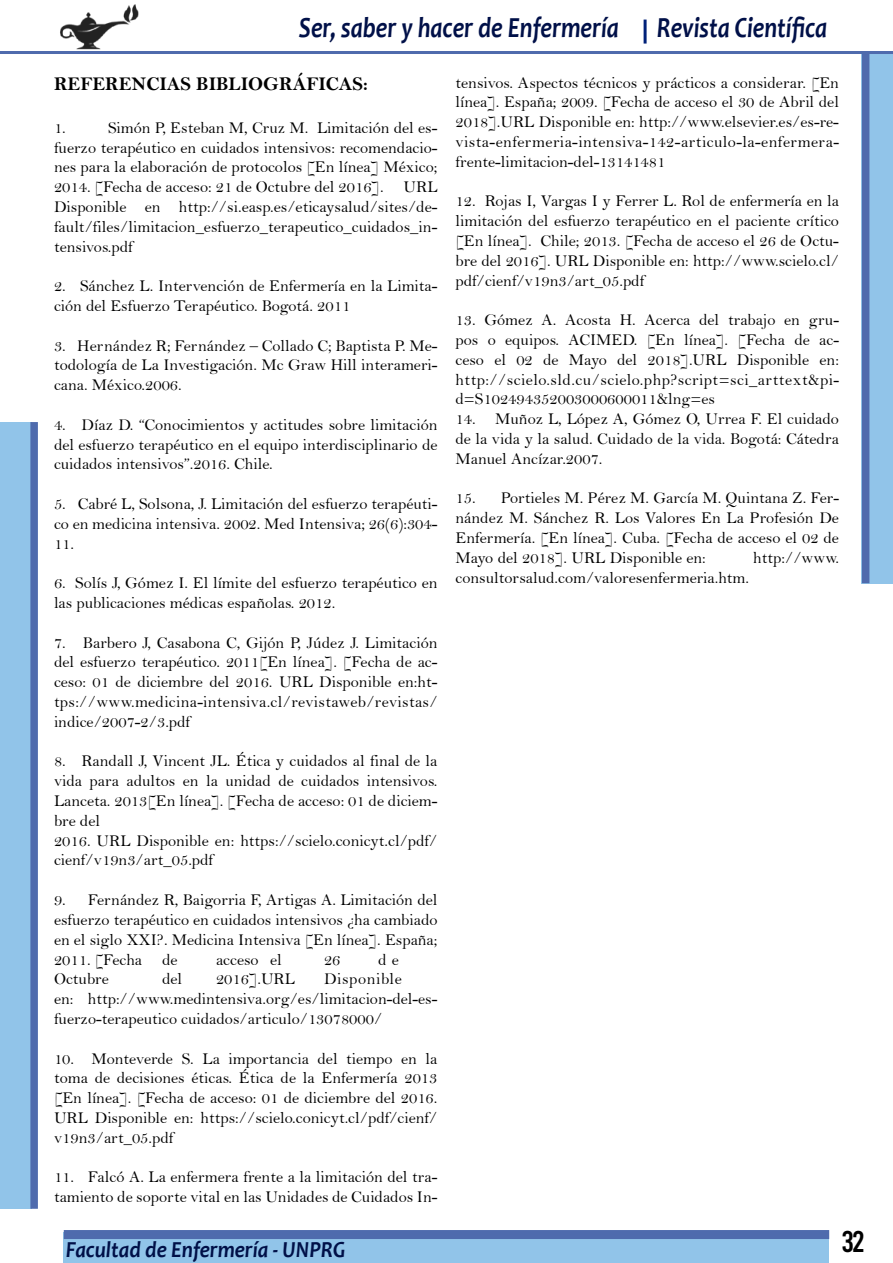
<style>
.page{position:relative;width:893px;height:1263px;background:#fff}
.page>*{position:absolute;margin:0;border:0;box-sizing:border-box;transform-origin:0 0}
.t1{font:30px "Bebas";color:#000}
.t2{font:italic 700 29.25px "Candara";color:#001048;scale:.82 1}
.t3{font:italic 700 23.1px "Candara";color:#001048;scale:.91 1}
.t4{font:19.5px "Bell MT Bold";color:#000}
.t5{font:16.5px/19.8px "Bell";color:#000;text-align:justify}
</style>
<div class="page">
<div style="left:862px;top:52px;width:31px;height:531px;background:#91c4e9"></div>
<hr style="left:0;top:51px;width:893px;height:3px;background:#4f6bad">
<div style="left:862px;top:52px;width:7px;height:531px;background:#4f6bad"></div>
<hr style="left:644px;top:20px;width:3px;height:24px;background:#002179">
<img style="left:60px;top:4px;width:79px;height:46px">
<div style="left:64px;top:1232px;width:765px;height:31px;background:#91c4e9"></div>
<div style="left:0;top:422px;width:31px;height:787px;background:#91c4e9"></div>
<div style="left:30px;top:422px;width:8px;height:787px;background:#4f6bad"></div>
<div style="left:64px;top:1230px;width:765px;height:9px;background:#4f6bad"></div>
<hr style="left:892px;top:422px;width:1px;height:787px;background:#91c4e9">
<h2 class="t2" style="left:299px;top:9px;width:392px">Ser, saber y hacer de Enfermería</h2>
<h2 class="t2" style="left:657px;top:9px;width:209px">Revista Científica</h2>
<p class="t4" style="left:54px;top:72px;width:315px">REFERENCIAS BIBLIOGRÁFICAS:</p>
<p class="t5" style="left:54px;top:118px;width:13px">1.</p>
<p class="t5" style="left:54px;top:118px;width:385px;text-indent:54px">Simón P, Esteban M, Cruz M. Limitación del es&shy;fuerzo terapéutico en cuidados intensivos: recomendacio&shy;nes para la elaboración de protocolos [En línea] México; 2014. [Fecha de acceso: 21 de Octubre del 2016]. URL Disponible en http://si.easp.es/eticaysalud/sites/de&shy;fault/files/limitacion_esfuerzo_terapeutico_cuidados_in&shy;tensivos.pdf</p>
<p class="t5" style="left:54px;top:276px;width:385px">2. Sánchez L. Intervención de Enfermería en la Limita&shy;ción del Esfuerzo Terapéutico. Bogotá. 2011</p>
<p class="t5" style="left:54px;top:335px;width:385px">3. Hernández R; Fernández – Collado C; Baptista P. Me&shy;todología de La Investigación. Mc Graw Hill interameri&shy;cana. México.2006.</p>
<p class="t5" style="left:54px;top:415px;width:385px">4. Díaz D. “Conocimientos y actitudes sobre limitación del esfuerzo terapéutico en el equipo interdisciplinario de cuidados intensivos”.2016. Chile.</p>
<p class="t5" style="left:54px;top:494px;width:385px">5. Cabré L, Solsona, J. Limitación del esfuerzo terapéuti&shy;co en medicina intensiva. 2002. Med Intensiva; 26(6):304- 11.</p>
<p class="t5" style="left:54px;top:573px;width:385px">6. Solís J, Gómez I. El límite del esfuerzo terapéutico en las publicaciones médicas españolas. 2012.</p>
<p class="t5" style="left:54px;top:632px;width:385px">7. Barbero J, Casabona C, Gijón P, Júdez J. Limitación del esfuerzo terapéutico. 2011[En línea]. [Fecha de ac&shy;ceso: 01 de diciembre del 2016. URL Disponible en:ht&shy;tps://www.medicina-intensiva.cl/revistaweb/revistas/ indice/2007-2/3.pdf</p>
<p class="t5" style="left:54px;top:751px;width:385px;text-align:left">8. Randall J, Vincent JL. Ética y cuidados al final de la vida para adultos en la unidad de cuidados intensivos.<br>Lanceta. 2013[En línea]. [Fecha de acceso: 01 de diciem&shy;bre del<br>2016. URL Disponible en: https://scielo.conicyt.cl/pdf/ cienf/v19n3/art_05.pdf</p>
<p class="t5" style="left:54px;top:890px;width:385px">9. Fernández R, Baigorria F, Artigas A. Limitación del esfuerzo terapéutico en cuidados intensivos ¿ha cambiado en el siglo XXI?. Medicina Intensiva [En línea]. España; 2011. [Fecha de</p>
<p class="t5" style="left:216px;top:949px;width:67px">acceso el</p>
<p class="t5" style="left:324px;top:949px;width:18px">26</p>
<p class="t5" style="left:378px;top:949px;width:22px">d e</p>
<p class="t5" style="left:54px;top:969px;width:385px;text-align:left;text-indent:270px">Disponible<br>en: http://www.medintensiva.org/es/limitacion-del-es&shy;fuerzo-terapeutico cuidados/articulo/13078000/</p>
<p class="t5" style="left:54px;top:1048px;width:385px">10. Monteverde S. La importancia del tiempo en la toma de decisiones éticas. Ética de la Enfermería 2013 [En línea]. [Fecha de acceso: 01 de diciembre del 2016.<br>URL Disponible en: https://scielo.conicyt.cl/pdf/cienf/ v19n3/art_05.pdf</p>
<p class="t5" style="left:54px;top:1167px;width:385px">11. Falcó A. La enfermera frente a la limitación del tra&shy;tamiento de soporte vital en las Unidades de Cuidados In-</p>
<p class="t5" style="left:54px;top:969px;width:56px">Octubre</p>
<p class="t5" style="left:162px;top:969px;width:22px">del</p>
<p class="t5" style="left:216px;top:969px;width:80px">2016].URL</p>
<h3 class="t3" style="left:66px;top:1235px;width:309px">Facultad de Enfermería - UNPRG</h3>
<p class="t5" style="left:455px;top:72px;width:385px">tensivos. Aspectos técnicos y prácticos a considerar. [En línea]. España; 2009. [Fecha de acceso el 30 de Abril del 2018].URL Disponible en: http://www.elsevier.es/es-re&shy;vista-enfermeria-intensiva-142-articulo-la-enfermera&shy;frente-limitacion-del-13141481</p>
<p class="t5" style="left:455px;top:191px;width:385px">12. Rojas I, Vargas I y Ferrer L. Rol de enfermería en la limitación del esfuerzo terapéutico en el paciente crítico [En línea]. Chile; 2013. [Fecha de acceso el 26 de Octu&shy;bre del 2016]. URL Disponible en: http://www.scielo.cl/ pdf/cienf/v19n3/art_05.pdf</p>
<p class="t5" style="left:455px;top:310px;width:385px">13. Gómez A. Acosta H. Acerca del trabajo en gru&shy;pos o equipos. ACIMED. [En línea]. [Fecha de ac&shy;ceso el 02 de Mayo del 2018].URL Disponible en: http://scielo.sld.cu/scielo.php?script=sci_arttext&amp;pi&shy;d=S102494352003000600011&amp;lng=es</p>
<p class="t5" style="left:455px;top:409px;width:385px">14. Muñoz L, López A, Gómez O, Urrea F. El cuidado de la vida y la salud. Cuidado de la vida. Bogotá: Cátedra Manuel Ancízar.2007.</p>
<p class="t5" style="left:455px;top:488px;width:385px">15. Portieles M. Pérez M. García M. Quintana Z. Fer&shy;nández M. Sánchez R. Los Valores En La Profesión De Enfermería. [En línea]. Cuba. [Fecha de acceso el 02 de Mayo del 2018]. URL Disponible en:</p>
<p class="t5" style="left:753px;top:548px;width:87px">http://www.</p>
<p class="t5" style="left:455px;top:567px;width:295px">consultorsalud.com/valoresenfermeria.htm.</p>
<h1 class="t1" style="left:842px;top:1227px;width:24px">32</h1>
</div>
